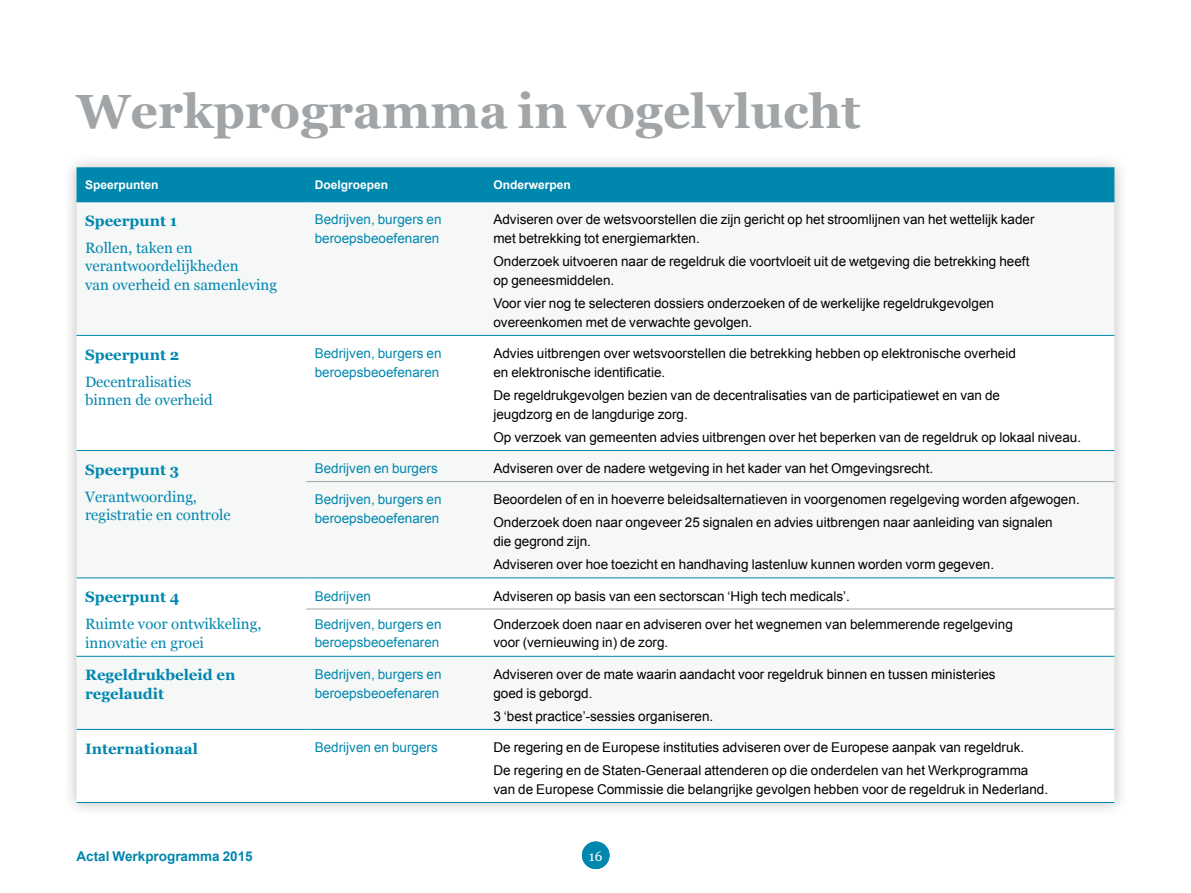
<style>
.page{position:relative;width:1191px;height:893px;background:#fff}
.page>*{position:absolute;margin:0;border:0;box-sizing:border-box;transform-origin:0 0}
.t1{font:700 48px "Georgia";color:#a1a5a7}
.t2{font:15px/18.8px "Georgia";color:#0087ae}
.t3{font:700 15px/18.8px "Georgia";color:#0087ae}
.t4{font:13.65px "Georgia";color:#fff}
.t5{font:13.5px/18.8px "Arial";color:#000}
.t6{font:13.5px/18.8px "Arial";color:#0087ae}
.t7{font:700 13.5px "Arial";color:#0087ae}
.t8{font:700 12px "Arial";color:#fff}
</style>
<div class="page">
<div style="left:62px;top:153px;width:1067px;height:664px;background:#000;opacity:.25"></div>
<div style="left:77px;top:167px;width:1037px;height:34px;background:#0087ae"></div>
<div style="left:77px;top:202px;width:1037px;height:133px;background:#f6f7f7"></div>
<svg style="left:77px;top:336px;width:1037px;height:466px"></svg>
<hr style="left:77px;top:335px;width:229px;height:1px;background:#0087ae">
<hr style="left:306px;top:335px;width:179px;height:1px;background:#0087ae">
<hr style="left:485px;top:335px;width:629px;height:1px;background:#0087ae">
<hr style="left:77px;top:201px;width:229px;height:1px;background:#0087ae">
<hr style="left:306px;top:201px;width:179px;height:1px;background:#0087ae">
<hr style="left:485px;top:201px;width:629px;height:1px;background:#0087ae">
<hr style="left:77px;top:450px;width:229px;height:1px;background:#0087ae">
<hr style="left:306px;top:450px;width:179px;height:1px;background:#0087ae">
<hr style="left:485px;top:450px;width:629px;height:1px;background:#0087ae">
<hr style="left:77px;top:578px;width:229px;height:1px;background:#0087ae">
<hr style="left:306px;top:578px;width:179px;height:1px;background:#0087ae">
<hr style="left:485px;top:578px;width:629px;height:1px;background:#0087ae">
<hr style="left:77px;top:656px;width:229px;height:1px;background:#0087ae">
<hr style="left:306px;top:656px;width:179px;height:1px;background:#0087ae">
<hr style="left:485px;top:656px;width:629px;height:1px;background:#0087ae">
<hr style="left:77px;top:802px;width:229px;height:1px;background:#0087ae">
<hr style="left:306px;top:802px;width:179px;height:1px;background:#0087ae">
<hr style="left:485px;top:802px;width:629px;height:1px;background:#0087ae">
<hr style="left:306px;top:609px;width:179px;height:1px;background:#a1a5a7">
<hr style="left:485px;top:609px;width:629px;height:1px;background:#a1a5a7">
<hr style="left:77px;top:729px;width:229px;height:1px;background:#0087ae">
<hr style="left:306px;top:729px;width:179px;height:1px;background:#0087ae">
<hr style="left:485px;top:729px;width:629px;height:1px;background:#0087ae">
<hr style="left:306px;top:481px;width:179px;height:1px;background:#a1a5a7">
<hr style="left:485px;top:481px;width:629px;height:1px;background:#a1a5a7">
<div style="left:582px;top:841px;width:27px;height:28px;background:#0087ae;border-radius:50%"></div>
<h1 class="t1" style="left:77px;top:75px;width:785px">Werkprogramma in vogelvlucht</h1>
<p class="t8" style="left:85px;top:177px;width:75px">Speerpunten</p>
<p class="t8" style="left:315px;top:177px;width:75px">Doelgroepen</p>
<p class="t8" style="left:493px;top:177px;width:79px">Onderwerpen</p>
<p class="t3" style="left:85px;top:210px;width:94px">Speerpunt 1</p>
<p class="t2" style="left:85px;top:237px;width:193px">Rollen, taken en verantwoordelijkheden<br>van overheid en samenleving</p>
<p class="t6" style="left:315px;top:210px;width:128px">Bedrijven, burgers en beroepsbeoefenaren</p>
<p class="t5" style="left:493px;top:210px;width:543px">Adviseren over de wetsvoorstellen die zijn gericht op het stroomlijnen van het wettelijk kader met betrekking tot energiemarkten.</p>
<p class="t5" style="left:493px;top:252px;width:537px">Onderzoek uitvoeren naar de regeldruk die voortvloeit uit de wetgeving die betrekking heeft op geneesmiddelen.</p>
<p class="t5" style="left:493px;top:294px;width:502px">Voor vier nog te selecteren dossiers onderzoeken of de werkelijke regeldrukgevolgen overeenkomen met de verwachte gevolgen.</p>
<p class="t3" style="left:85px;top:344px;width:96px">Speerpunt 2</p>
<p class="t2" style="left:85px;top:371px;width:129px">Decentralisaties binnen de overheid</p>
<p class="t3" style="left:85px;top:459px;width:96px">Speerpunt 3</p>
<p class="t2" style="left:85px;top:486px;width:147px">Verantwoording, registratie en controle</p>
<p class="t3" style="left:85px;top:587px;width:96px">Speerpunt 4</p>
<p class="t2" style="left:85px;top:614px;width:178px">Ruimte voor ontwikkeling, innovatie en groei</p>
<p class="t6" style="left:315px;top:344px;width:128px">Bedrijven, burgers en beroepsbeoefenaren</p>
<p class="t5" style="left:493px;top:344px;width:524px">Advies uitbrengen over wetsvoorstellen die betrekking hebben op elektronische overheid en elektronische identificatie.</p>
<p class="t5" style="left:493px;top:386px;width:508px">De regeldrukgevolgen bezien van de decentralisaties van de participatiewet en van de jeugdzorg en de langdurige zorg.</p>
<p class="t5" style="left:493px;top:428px;width:589px">Op verzoek van gemeenten advies uitbrengen over het beperken van de regeldruk op lokaal niveau.</p>
<p class="t6" style="left:315px;top:459px;width:125px">Bedrijven en burgers</p>
<p class="t5" style="left:493px;top:459px;width:441px">Adviseren over de nadere wetgeving in het kader van het Omgevingsrecht.</p>
<p class="t6" style="left:315px;top:490px;width:128px">Bedrijven, burgers en beroepsbeoefenaren</p>
<p class="t5" style="left:493px;top:488px;width:588px;line-height:23.2px">Beoordelen of en in hoeverre beleidsalternatieven in voorgenomen regelgeving worden afgewogen.<br>Onderzoek doen naar ongeveer 25 signalen en advies uitbrengen naar aanleiding van signalen</p>
<p class="t5" style="left:493px;top:530px;width:502px;line-height:23.2px">die gegrond zijn.<br>Adviseren over hoe toezicht en handhaving lastenluw kunnen worden vorm gegeven.</p>
<p class="t6" style="left:315px;top:587px;width:58px">Bedrijven</p>
<p class="t5" style="left:493px;top:587px;width:358px">Adviseren op basis van een sectorscan ‘High tech medicals’.</p>
<p class="t6" style="left:315px;top:615px;width:128px">Bedrijven, burgers en beroepsbeoefenaren</p>
<p class="t5" style="left:493px;top:615px;width:521px">Onderzoek doen naar en adviseren over het wegnemen van belemmerende regelgeving voor (vernieuwing in) de zorg.</p>
<p class="t3" style="left:85px;top:665px;width:152px">Regeldrukbeleid en regelaudit</p>
<p class="t6" style="left:315px;top:665px;width:128px">Bedrijven, burgers en beroepsbeoefenaren</p>
<p class="t5" style="left:493px;top:665px;width:504px">Adviseren over de mate waarin aandacht voor regeldruk binnen en tussen ministeries goed is geborgd.</p>
<p class="t5" style="left:493px;top:707px;width:221px">3 ‘best practice’-sessies organiseren.</p>
<p class="t3" style="left:85px;top:738px;width:114px">Internationaal</p>
<p class="t6" style="left:315px;top:738px;width:125px">Bedrijven en burgers</p>
<p class="t5" style="left:493px;top:736px;width:536px;line-height:23.2px">De regering en de Europese instituties adviseren over de Europese aanpak van regeldruk.<br>De regering en de Staten-Generaal attenderen op die onderdelen van het Werkprogramma</p>
<p class="t5" style="left:493px;top:780px;width:556px">van de Europese Commissie die belangrijke gevolgen hebben voor de regeldruk in Nederland.</p>
<p class="t7" style="left:77px;top:847px;width:178px">Actal Werkprogramma 2015</p>
<p class="t4" style="left:589px;top:846px;width:15px">16</p>
</div>
